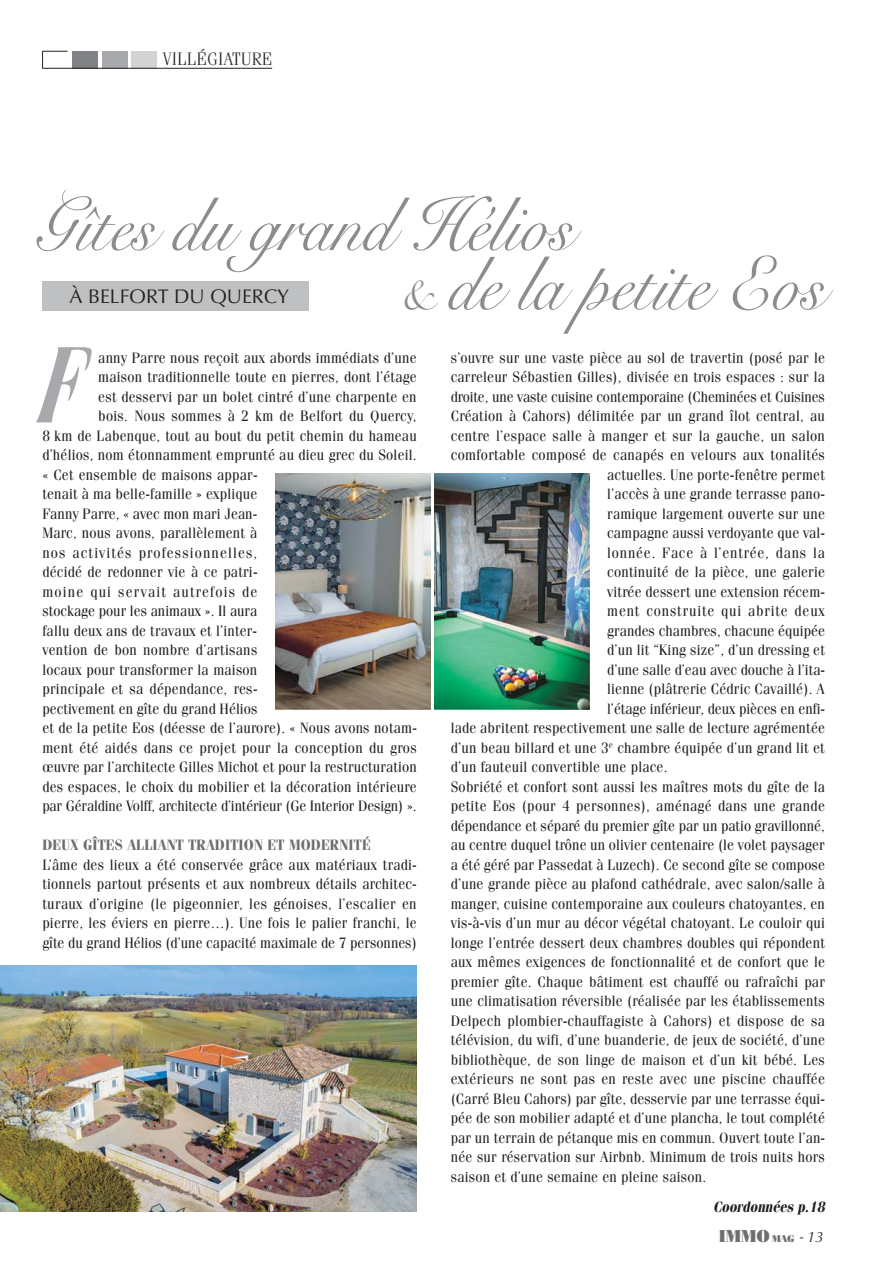
<style>
.page{position:relative;width:893px;height:1263px;background:#fff}
.page>*{position:absolute;margin:0;border:0;box-sizing:border-box;transform-origin:0 0}
.t1{font:90px "Brochure Plain";color:#a7a9ac;scale:.9 1}
.t2{font:75.6px/59.2px "Snell Roundhand";color:#8a8c8e;scale:.9 1}
.t3{font:19.8px "Optima";color:#231f20}
.t4{font:300 18px "Fenice Std";color:#231f20}
.t5{font:900 17.25px "Fenice Std";color:#6d6e70}
.t6{font:15px/19.5px "Fenice Std";letter-spacing:.015em;color:#231f20;text-align:justify;scale:.92 1}
.t7{font:15px "Fenice Std";letter-spacing:-.01em;color:#231f20;scale:.92 1}
.t8{font:15px "Fenice Std";letter-spacing:.06em;color:#231f20;scale:.92 1}
.t9{font:700 15px "Fenice Std";letter-spacing:.015em;color:#6d6e70;scale:.92 1}
.t10{font:15px "Fenice Std";letter-spacing:-.005em;color:#231f20;scale:.92 1}
.t11{font:15px "Fenice Std";letter-spacing:.08em;color:#231f20;scale:.92 1}
.t12{font:15px "Fenice Std";letter-spacing:.085em;color:#231f20;scale:.92 1}
.t13{font:italic 700 15px "Fenice Std";letter-spacing:-.005em;color:#231f20;scale:.88 1}
.s1{font-size:54px}
.s2{font-size:9.75px}
.s3{font-family:"Optima";font-weight:400;font-style:italic;font-size:15px;color:#231f20}
</style>
<div class="page">
<div style="left:42px;top:281px;width:267px;height:30px;background:#bec0c2"></div>
<div style="left:72px;top:51px;width:26px;height:17px;background:#808285"></div>
<div style="left:102px;top:51px;width:25px;height:17px;background:#a7a9ac"></div>
<div style="left:132px;top:51px;width:25px;height:17px;background:#d1d3d4"></div>
<hr style="left:42px;top:68px;width:230px;height:1px;background:#231f20">
<svg style="left:42px;top:51px;width:26px;height:17px"></svg>
<img style="left:0;top:965px;width:417px;height:247px">
<img style="left:275px;top:473px;width:155px;height:236px">
<img style="left:434px;top:473px;width:155px;height:236px">
<p class="t4" style="left:163px;top:49px;width:111px">VILLÉGIATURE</p>
<h2 class="t2" style="left:402px;top:197px;width:471px;text-indent:-367px">Gîtes du grand Hélios<br><span class="s1">&amp;</span> de la petite Eos</h2>
<h3 class="t3" style="left:69px;top:285px;width:221px">À BELFORT DU QUERCY</h3>
<h1 class="t1" style="left:33px;top:346px;width:42px">F</h1>
<p class="t6" style="left:98px;top:347px;width:348px">anny Parre nous reçoit aux abords immédiats d’une</p>
<p class="t6" style="left:98px;top:367px;width:348px">maison traditionnelle toute en pierres, dont l’étage</p>
<p class="t6" style="left:98px;top:386px;width:348px">est desservi par un bolet cintré d’une charpente en</p>
<p class="t6" style="left:98px;top:406px;width:348px">bois. Nous sommes à 2 km de Belfort du Quercy,</p>
<p class="t6" style="left:42px;top:425px;width:408px">8 km de Labenque, tout au bout du petit chemin du hameau</p>
<p class="t6" style="left:42px;top:445px;width:408px">d’hélios, nom étonnamment emprunté au dieu grec du Soleil.</p>
<p class="t6" style="left:42px;top:464px;width:235px">« Cet ensemble de maisons appar-</p>
<p class="t6" style="left:42px;top:484px;width:235px">tenait à ma belle-famille » explique</p>
<p class="t6" style="left:42px;top:503px;width:235px">Fanny Parre, « avec mon mari Jean-</p>
<p class="t6" style="left:42px;top:523px;width:235px">Marc, nous avons, parallèlement à</p>
<p class="t11" style="left:42px;top:543px;width:235px">nos activités professionnelles,</p>
<p class="t6" style="left:42px;top:562px;width:235px">décidé de redonner vie à ce patri-</p>
<p class="t12" style="left:42px;top:582px;width:235px">moine qui servait autrefois de</p>
<p class="t6" style="left:42px;top:601px;width:235px">stockage pour les animaux ». Il aura</p>
<p class="t6" style="left:42px;top:620px;width:235px">fallu deux ans de travaux et l’inter-</p>
<p class="t6" style="left:42px;top:640px;width:235px">vention de bon nombre d’artisans</p>
<p class="t6" style="left:42px;top:659px;width:235px">locaux pour transformer la maison</p>
<p class="t6" style="left:42px;top:679px;width:235px">principale et sa dépendance, res-</p>
<p class="t6" style="left:42px;top:698px;width:235px">pectivement en gîte du grand Hélios</p>
<p class="t6" style="left:42px;top:718px;width:409px">et de la petite Eos (déesse de l’aurore). « Nous avons notam-</p>
<p class="t6" style="left:42px;top:737px;width:408px">ment été aidés dans ce projet pour la conception du gros</p>
<p class="t6" style="left:42px;top:757px;width:408px">œuvre par l’architecte Gilles Michot et pour la restructuration</p>
<p class="t6" style="left:42px;top:776px;width:408px">des espaces, le choix du mobilier et la décoration intérieure</p>
<p class="t7" style="left:42px;top:797px;width:408px">par Géraldine Volff, architecte d’intérieur (Ge Interior Design) ».</p>
<p class="t9" style="left:42px;top:836px;width:358px">DEUX GÎTES ALLIANT TRADITION ET MODERNITÉ</p>
<p class="t6" style="left:42px;top:854px;width:409px">L’âme des lieux a été conservée grâce aux matériaux tradi&shy;tionnels partout présents et aux nombreux détails architec&shy;turaux d’origine (le pigeonnier, les génoises, l’escalier en pierre, les éviers en pierre…). Une fois le palier franchi, le gîte du grand Hélios (d’une capacité maximale de 7 personnes)</p>
<p class="t6" style="left:451px;top:347px;width:408px">s’ouvre sur une vaste pièce au sol de travertin (posé par le</p>
<p class="t6" style="left:451px;top:367px;width:408px">carreleur Sébastien Gilles), divisée en trois espaces : sur la</p>
<p class="t7" style="left:451px;top:387px;width:408px">droite, une vaste cuisine contemporaine (Cheminées et Cuisines</p>
<p class="t6" style="left:451px;top:406px;width:408px">Création à Cahors) délimitée par un grand îlot central, au</p>
<p class="t6" style="left:451px;top:425px;width:408px">centre l’espace salle à manger et sur la gauche, un salon</p>
<p class="t6" style="left:451px;top:445px;width:408px">comfortable composé de canapés en velours aux tonalités</p>
<p class="t6" style="left:607px;top:464px;width:238px">actuelles. Une porte-fenêtre permet</p>
<p class="t6" style="left:607px;top:484px;width:238px">l’accès à une grande terrasse pano-</p>
<p class="t6" style="left:607px;top:503px;width:238px">ramique largement ouverte sur une</p>
<p class="t6" style="left:607px;top:523px;width:238px">campagne aussi verdoyante que val-</p>
<p class="t8" style="left:607px;top:543px;width:238px">lonnée. Face à l’entrée, dans la</p>
<p class="t6" style="left:607px;top:562px;width:238px">continuité de la pièce, une galerie</p>
<p class="t6" style="left:607px;top:581px;width:238px">vitrée dessert une extension récem-</p>
<p class="t8" style="left:607px;top:602px;width:238px">ment construite qui abrite deux</p>
<p class="t6" style="left:607px;top:620px;width:238px">grandes chambres, chacune équipée</p>
<p class="t6" style="left:607px;top:640px;width:238px">d’un lit “King size”, d’un dressing et</p>
<p class="t6" style="left:607px;top:659px;width:238px">d’une salle d’eau avec douche à l’ita-</p>
<p class="t6" style="left:607px;top:679px;width:238px">lienne (plâtrerie Cédric Cavaillé). A</p>
<p class="t10" style="left:607px;top:699px;width:238px">l’étage inférieur, deux pièces en enfi-</p>
<p class="t6" style="left:451px;top:718px;width:408px">lade abritent respectivement une salle de lecture agrémentée</p>
<p class="t6" style="left:451px;top:737px;width:408px">d’un beau billard et une 3<sup>e</sup> chambre équipée d’un grand lit et</p>
<p class="t6" style="left:451px;top:757px;width:237px">d’un fauteuil convertible une place.</p>
<p class="t6" style="left:451px;top:776px;width:408px">Sobriété et confort sont aussi les maîtres mots du gîte de la</p>
<p class="t6" style="left:451px;top:796px;width:408px">petite Eos (pour 4 personnes), aménagé dans une grande</p>
<p class="t6" style="left:451px;top:815px;width:408px">dépendance et séparé du premier gîte par un patio gravillonné,</p>
<p class="t6" style="left:451px;top:835px;width:408px">au centre duquel trône un olivier centenaire (le volet paysager</p>
<p class="t6" style="left:451px;top:854px;width:408px">a été géré par Passedat à Luzech). Ce second gîte se compose</p>
<p class="t6" style="left:451px;top:874px;width:408px">d’une grande pièce au plafond cathédrale, avec salon/salle à</p>
<p class="t6" style="left:451px;top:893px;width:408px">manger, cuisine contemporaine aux couleurs chatoyantes, en</p>
<p class="t6" style="left:451px;top:913px;width:408px">vis-à-vis d’un mur au décor végétal chatoyant. Le couloir qui</p>
<p class="t6" style="left:451px;top:932px;width:408px">longe l’entrée dessert deux chambres doubles qui répondent</p>
<p class="t6" style="left:451px;top:952px;width:408px">aux mêmes exigences de fonctionnalité et de confort que le</p>
<p class="t6" style="left:451px;top:971px;width:408px">premier gîte. Chaque bâtiment est chauffé ou rafraîchi par</p>
<p class="t6" style="left:451px;top:991px;width:408px">une climatisation réversible (réalisée par les établissements</p>
<p class="t6" style="left:451px;top:1010px;width:408px">Delpech plombier-chauffagiste à Cahors) et dispose de sa</p>
<p class="t6" style="left:451px;top:1030px;width:408px">télévision, du wifi, d’une buanderie, de jeux de société, d’une</p>
<p class="t6" style="left:451px;top:1049px;width:408px">bibliothèque, de son linge de maison et d’un kit bébé. Les</p>
<p class="t6" style="left:451px;top:1069px;width:408px">extérieurs ne sont pas en reste avec une piscine chauffée</p>
<p class="t6" style="left:451px;top:1088px;width:408px">(Carré Bleu Cahors) par gîte, desservie par une terrasse équi-</p>
<p class="t6" style="left:451px;top:1108px;width:408px">pée de son mobilier adapté et d’une plancha, le tout complété</p>
<p class="t6" style="left:451px;top:1127px;width:408px">par un terrain de pétanque mis en commun. Ouvert toute l’an-</p>
<p class="t6" style="left:451px;top:1147px;width:408px">née sur réservation sur Airbnb. Minimum de trois nuits hors</p>
<p class="t6" style="left:451px;top:1166px;width:279px">saison et d’une semaine en pleine saison.</p>
<p class="t13" style="left:713px;top:1197px;width:128px">Coordonnées p.18</p>
<p class="t5" style="left:719px;top:1225px;width:106px">IMMO <span class="s2">MAG</span> <span class="s3">- 13</span></p>
</div>
